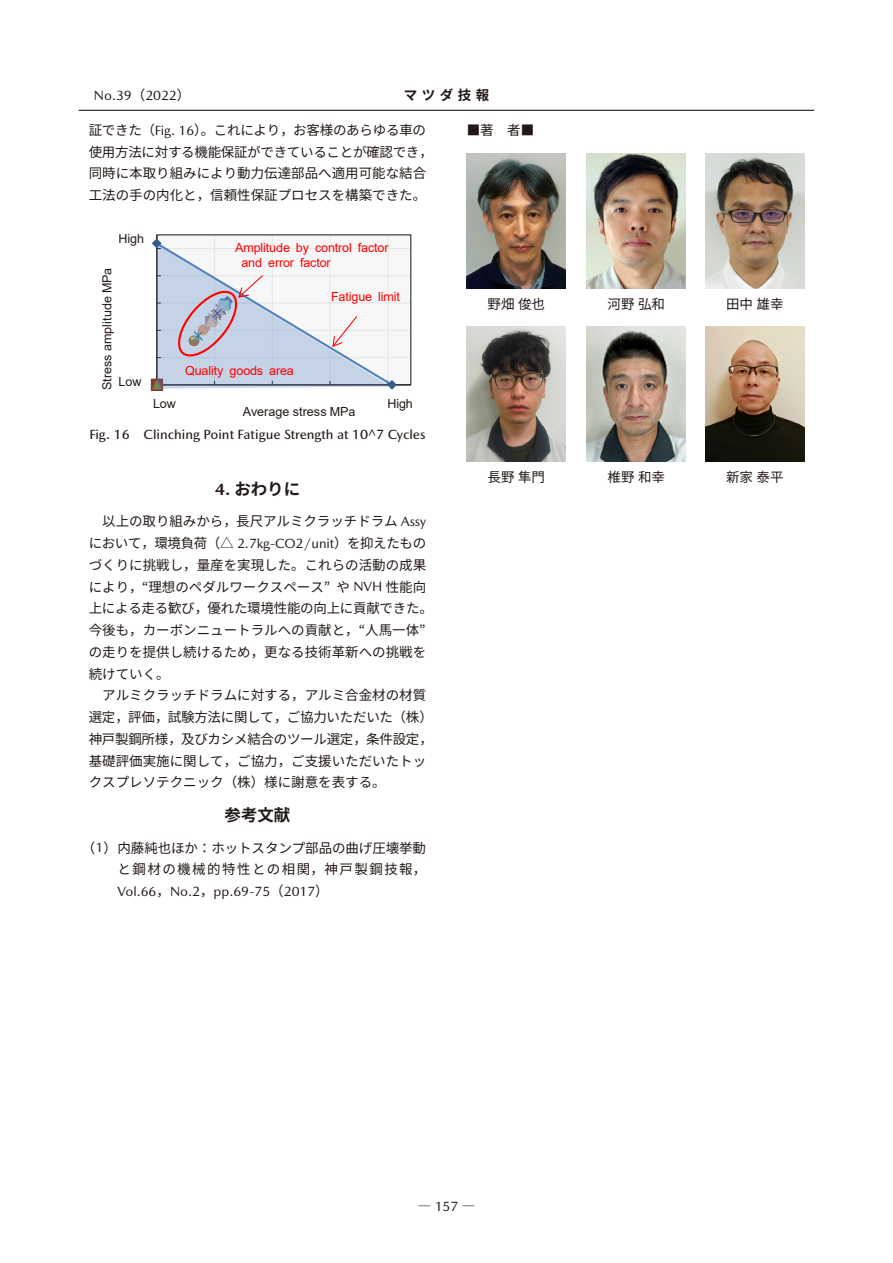
<style>
.page{position:relative;width:893px;height:1263px;background:#fff}
.page>*{position:absolute;margin:0;border:0;box-sizing:border-box;transform-origin:0 0}
.t1{font:700 16.5px "Noto Sans CJ Kjp";color:#221815}
.t2{font:13.5px/21.8px "Noto Sans CJ Kjp";color:#221815}
.t3{font:500 13.5px "Mazda Type";color:#221815}
.t4{font:13.5px "Mazda Type";color:#221815}
.t5{font:700 13.5px "Noto Sans CJ Kjp";letter-spacing:.335em;color:#221815}
.t6{font:12.6px/15px "Arial";letter-spacing:-.01em;color:#f00}
.t7{font:12.6px "Arial";color:#231916}
.s1{font-family:"Noto Sans CJ Kjp"}
.s2{font-family:"Mazda Type"}
</style>
<div class="page">
<hr style="left:79px;top:110px;width:735px;height:1px;background:#221815">
<div style="left:157px;top:235px;width:254px;height:150px;background:#f7f7f8"></div>
<hr style="left:157px;top:357px;width:254px;height:1px;background:#e6e6e7">
<hr style="left:157px;top:330px;width:254px;height:1px;background:#e6e6e7">
<hr style="left:157px;top:302px;width:254px;height:2px;background:#e6e6e7">
<hr style="left:157px;top:275px;width:254px;height:1px;background:#e6e6e7">
<hr style="left:157px;top:248px;width:254px;height:1px;background:#e6e6e7">
<hr style="left:214px;top:235px;width:1px;height:150px;background:#e6e6e7">
<hr style="left:272px;top:235px;width:1px;height:150px;background:#e6e6e7">
<hr style="left:330px;top:235px;width:1px;height:150px;background:#e6e6e7">
<hr style="left:387px;top:235px;width:1px;height:150px;background:#e6e6e7">
<hr style="left:156px;top:235px;width:1px;height:150px;background:#231916">
<hr style="left:157px;top:384px;width:254px;height:1px;background:#231916">
<div style="left:151px;top:379px;width:12px;height:12px;border:1px solid #8b3533"></div>
<svg style="left:151px;top:238px;width:247px;height:152px"></svg>
<img style="left:181px;top:363px;width:117px;height:27px">
<img style="left:467px;top:153px;width:99px;height:135px">
<img style="left:587px;top:153px;width:99px;height:135px">
<img style="left:705px;top:153px;width:99px;height:135px">
<img style="left:467px;top:327px;width:99px;height:135px">
<img style="left:587px;top:327px;width:99px;height:135px">
<img style="left:705px;top:327px;width:99px;height:135px">
<p class="t4" style="left:94px;top:87px;width:98px">No.39<span class="s1">（</span>2022<span class="s1">）</span></p>
<p class="t5" style="left:404px;top:88px;width:87px">マツダ技報</p>
<p class="t2" style="left:89px;top:119px;width:346px">証できた（<span class="s2">Fig. 16</span>）。これにより，お客様のあらゆる車の使用方法に対する機能保証ができていることが確認でき，同時に本取り組みにより動力伝達部品へ適用可能な結合工法の手の内化と，信頼性保証プロセスを構築できた。</p>
<p class="t7" style="left:119px;top:230px;width:27px">High</p>
<p class="t7" style="left:99px;top:390px;width:124px;rotate:-90deg">Stress amplitude MPa</p>
<p class="t7" style="left:119px;top:373px;width:24px">Low</p>
<p class="t6" style="left:241px;top:240px;width:149px;text-indent:-6px">Amplitude by control factor and error factor</p>
<p class="t6" style="left:185px;top:363px;width:110px">Quality goods area</p>
<p class="t6" style="left:331px;top:289px;width:70px">Fatigue limit</p>
<p class="t7" style="left:153px;top:395px;width:24px">Low</p>
<p class="t7" style="left:387px;top:395px;width:27px">High</p>
<p class="t3" style="left:89px;top:427px;width:338px">Fig. 16 Clinching Point Fatigue Strength at 10^7 Cycles</p>
<p class="t1" style="left:215px;top:480px;width:87px"><span class="s2">4.</span> おわりに</p>
<p class="t2" style="left:89px;top:511px;width:346px">　以上の取り組みから，長尺アルミクラッチドラム <span class="s2">Assy</span>において，環境負荷（△ <span class="s2">2.7kg-CO2/unit</span>）を抑えたものづくりに挑戦し，量産を実現した。これらの活動の成果により，“理想のペダルワークスペース” や <span class="s2">NVH</span> 性能向上による走る歓び，優れた環境性能の向上に貢献できた。今後も，カーボンニュートラルへの貢献と，“人馬一体”の走りを提供し続けるため，更なる技術革新への挑戦を続けていく。<br>　アルミクラッチドラムに対する，アルミ合金材の材質選定，評価，試験方法に関して，ご協力いただいた（株）神戸製鋼所様，及びカシメ結合のツール選定，条件設定，基礎評価実施に関して，ご協力，ご支援いただいたトックスプレソテクニック（株）様に謝意を表する。</p>
<p class="t1" style="left:225px;top:806px;width:67px">参考文献</p>
<p class="t2" style="left:82px;top:837px;width:346px;text-align:right">（<span class="s2">1</span>）内藤純也ほか：ホットスタンプ部品の曲げ圧壊挙動と鋼材の機械的特性との相関，神戸製鋼技報，</p>
<p class="t4" style="left:118px;top:883px;width:213px">Vol.66<span class="s1">，</span>No.2<span class="s1">，</span>pp.69-75<span class="s1">（</span>2017<span class="s1">）</span></p>
<p class="t7" style="left:243px;top:403px;width:114px">Average stress MPa</p>
<p class="t2" style="left:467px;top:119px;width:69px">■著　者■</p>
<p class="t2" style="left:487px;top:293px;width:59px">野畑俊也</p>
<p class="t2" style="left:607px;top:293px;width:59px">河野弘和</p>
<p class="t2" style="left:726px;top:293px;width:59px">田中雄幸</p>
<p class="t2" style="left:487px;top:467px;width:59px">長野隼門</p>
<p class="t2" style="left:607px;top:467px;width:59px">椎野和幸</p>
<p class="t2" style="left:726px;top:467px;width:59px">新家泰平</p>
<p class="t4" style="left:418px;top:1198px;width:59px"><span class="s1">―</span> 157 <span class="s1">―</span></p>
</div>
